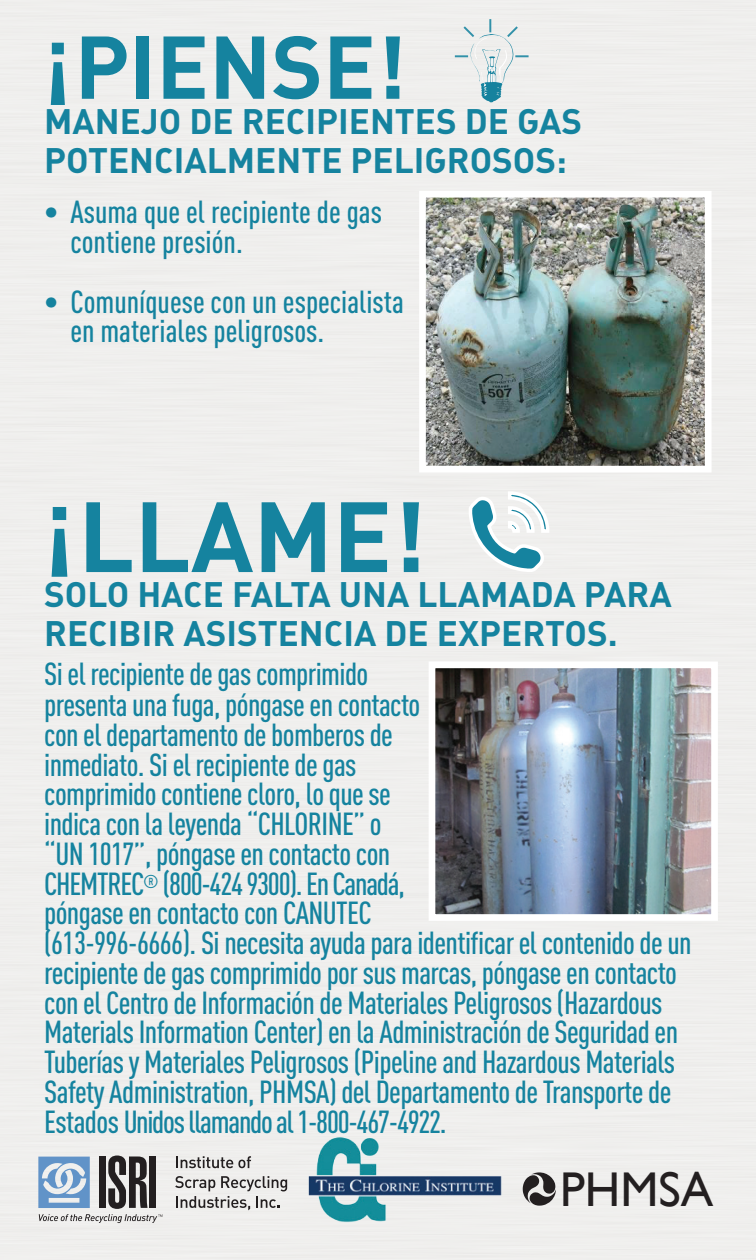
<style>
.page{position:relative;width:756px;height:1260px;background:#fff}
.page>*{position:absolute;margin:0;border:0;box-sizing:border-box;transform-origin:0 0}
.t1{font:700 98px "DIN";color:#15839f}
.t2{font:700 87.5px "DIN";color:#15839f}
.t3{font:48.65px "Gill Sans";color:#231f20}
.t4{font:700 35px "DIN";color:#15839f}
.t5{font:500 31.5px/29.8px "DIN Cond";letter-spacing:-.02em;color:#15839f}
.t6{font:500 31.5px/29.8px "DIN Cond";color:#15839f}
</style>
<div class="page">
<img style="left:427px;top:199px;width:277px;height:266px">
<div style="left:419px;top:191px;width:293px;height:282px;border:7px solid #fff"></div>
<img style="left:437px;top:669px;width:273px;height:244px">
<div style="left:429px;top:661px;width:289px;height:260px;border:7px solid #fff"></div>
<svg style="left:466px;top:489px;width:85px;height:85px"></svg>
<svg style="left:455px;top:19px;width:74px;height:84px"></svg>
<svg style="left:176px;top:1156px;width:75px;height:12px"></svg>
<svg style="left:175px;top:1176px;width:112px;height:34px"></svg>
<svg style="left:38px;top:1156px;width:125px;height:67px"></svg>
<img style="left:301px;top:1127px;width:205px;height:105px">
<svg style="left:523px;top:1172px;width:33px;height:34px"></svg>
<h2 class="t2" style="left:44px;top:10px;width:364px">¡PIENSE!</h2>
<p class="t4" style="left:44px;top:98px;width:52px">MANE</p>
<p class="t4" style="left:141px;top:98px;width:120px">JODE RECI</p>
<p class="t4" style="left:316px;top:98px;width:42px">PIENTES</p>
<p class="t4" style="left:465px;top:98px;width:74px">DE GAS</p>
<p class="t4" style="left:44px;top:137px;width:43px">POTENCIA</p>
<p class="t4" style="left:207px;top:137px;width:71px">LMENTE</p>
<p class="t4" style="left:351px;top:137px;width:84px">PELIGROSOS</p>
<p class="t4" style="left:556px;top:137px;width:12px">:</p>
<p class="t6" style="left:70px;top:197px;width:313px;text-indent:-26px">• Asuma que el recipiente de gas contiene presión.</p>
<p class="t6" style="left:70px;top:286px;width:335px;text-indent:-26px">• Comuníquese con un especialista en materiales peligrosos.</p>
<h1 class="t1" style="left:44px;top:473px;width:384px">¡LLAME!</h1>
<p class="t4" style="left:44px;top:572px;width:139px">SO LO HACE</p>
<p class="t4" style="left:232px;top:572px;width:131px">FALTA UNA</p>
<p class="t4" style="left:418px;top:572px;width:115px">LLAMADA</p>
<p class="t4" style="left:584px;top:572px;width:44px">PARA</p>
<p class="t4" style="left:44px;top:611px;width:19px">RECI</p>
<p class="t4" style="left:119px;top:611px;width:85px">BIR ASISTENCIA</p>
<p class="t4" style="left:385px;top:611px;width:139px">DE EXPERTOS</p>
<p class="t4" style="left:608px;top:611px;width:11px">.</p>
<p class="t5" style="left:44px;top:658px;width:649px">Si el recipiente de gas comprimido<br>presenta una fuga, póngase en contacto<br>con el departamento de bomberos de<br>inmediato. Si el recipiente de gas<br>comprimido contiene cloro, lo que se<br>indica con la leyenda “CHLORINE” o<br>“UN 1017”, póngase en contacto con<br>CHEMTREC<sup>®</sup> (800-424 9300). En Canadá,<br>póngase en contacto con CANUTEC<br>(613-996-6666). Si necesita ayuda para identificar el contenido de un recipiente de gas comprimido por sus marcas, póngase en contacto con el Centro de Información de Materiales Peligrosos (Hazardous Materials Information Center) en la Administración de Seguridad en Tuberías y Materiales Peligrosos (Pipeline and Hazardous Materials Safety Administration, PHMSA) del Departamento de Transporte de Estados Unidos llamando al 1-800-467-4922.</p>
<h3 class="t3" style="left:560px;top:1161px;width:155px">PHMSA</h3>
</div>
